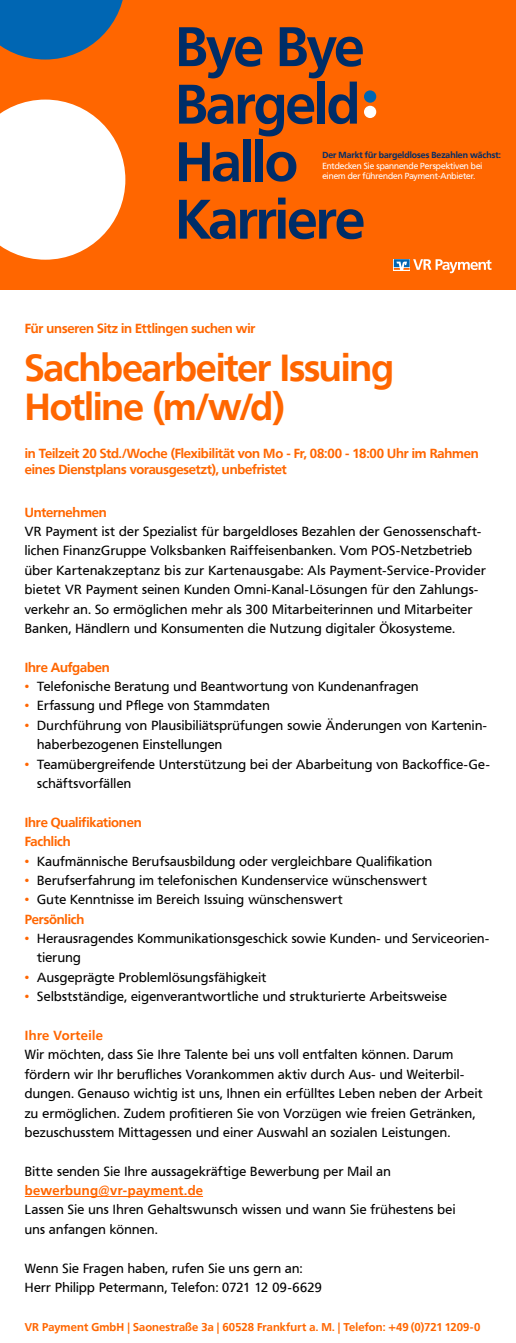
<style>
.page{position:relative;width:516px;height:1343px;background:#fff}
.page>*{position:absolute;margin:0;border:0;box-sizing:border-box;transform-origin:0 0}
.t1{font:700 55px/57.5px "Frutiger VR";letter-spacing:-.025em;color:#002d67}
.t2{font:700 37.5px/38.8px "Frutiger VR";letter-spacing:-.025em;color:#f60}
.t3{font:13.12px/19.4px "Frutiger VR";letter-spacing:.025em;color:#000}
.t4{font:700 13.12px/15.8px "Frutiger VR";letter-spacing:-.01em;color:#f60}
.t5{font:700 13.12px "Frutiger VR";letter-spacing:.03em;color:#f60}
.t6{font:700 13.12px "Frutiger VR";letter-spacing:.025em;color:#f60}
.t7{font:700 11.25px "Frutiger VR";letter-spacing:.01em;color:#f60}
.t8{font:8.75px/10.5px "Frutiger VR";color:#fff}
.t9{font:700 8.75px "Frutiger VR";letter-spacing:.005em;color:#002d67}
.s1{color:#f60}
.s2{font-weight:700;color:#f60}
</style>
<div class="page">
<div style="left:0;top:0;width:516px;height:289px;background:#f60"></div>
<svg style="left:0;top:100px;width:125px;height:160px;background:#ffe8da"></svg>
<svg style="left:0;top:0;width:123px;height:60px"></svg>
<hr style="left:25px;top:1195px;width:178px;height:1px;background:#f60">
<div style="left:364px;top:106px;width:12px;height:12px;background:#fff;border-radius:50%"></div>
<div style="left:364px;top:90px;width:12px;height:13px;background:#0066b3;border-radius:50%"></div>
<svg style="left:393px;top:259px;width:98px;height:14px"></svg>
<h1 class="t1" style="left:175px;top:18px;width:191px">Bye Bye<br>Bargeld<br>Hallo<br>Karriere</h1>
<p class="t9" style="left:322px;top:150px;width:180px">Der Markt für bargeldloses Bezahlen wächst:</p>
<p class="t8" style="left:322px;top:160px;width:161px">Entdecken Sie spannende Perspektiven bei einem der führenden Payment-Anbieter.</p>
<p class="t4" style="left:25px;top:320px;width:232px">Für unseren Sitz in Ettlingen suchen wir</p>
<h2 class="t2" style="left:25px;top:348px;width:370px">Sachbearbeiter Issuing<br>Hotline (m/w/d)</h2>
<p class="t4" style="left:25px;top:446px;width:455px">in Teilzeit 20 Std./Woche (Flexibilität von Mo - Fr, 08:00 - 18:00 Uhr im Rahmen eines Dienstplans vorausgesetzt), unbefristet</p>
<p class="t4" style="left:25px;top:504px;width:83px">Unternehmen</p>
<p class="t3" style="left:25px;top:521px;width:462px">VR Payment ist der Spezialist für bargeldloses Bezahlen der Genossenschaft&shy;lichen FinanzGruppe Volksbanken Raiffeisenbanken. Vom POS-Netzbetrieb über Kartenakzeptanz bis zur Kartenausgabe: Als Payment-Service-Provider bietet VR Payment seinen Kunden Omni-Kanal-Lösungen für den Zahlungs&shy;verkehr an. So ermöglichen mehr als 300 Mitarbeiterinnen und Mitarbeiter Banken, Händlern und Konsumenten die Nutzung digitaler Ökosysteme.</p>
<p class="t4" style="left:25px;top:659px;width:86px">Ihre Aufgaben</p>
<p class="t3" style="left:25px;top:676px;width:395px"><span class="s1">•</span> Telefonische Beratung und Beantwortung von Kundenanfragen</p>
<p class="t3" style="left:25px;top:696px;width:246px"><span class="s1">•</span> Erfassung und Pflege von Stammdaten</p>
<p class="t3" style="left:37px;top:715px;width:451px;text-indent:-12px"><span class="s1">•</span> Durchführung von Plausibiliätsprüfungen sowie Änderungen von Kartenin&shy;haberbezogenen Einstellungen</p>
<p class="t3" style="left:37px;top:754px;width:454px;text-indent:-12px"><span class="s1">•</span> Teamübergreifende Unterstützung bei der Abarbeitung von Backoffice-Ge&shy;schäftsvorfällen</p>
<p class="t4" style="left:25px;top:812px;width:118px;line-height:19.4px">Ihre Qualifikationen<br>Fachlich</p>
<p class="t3" style="left:25px;top:851px;width:409px"><span class="s1">•</span> Kaufmännische Berufsausbildung oder vergleichbare Qualifikation</p>
<p class="t3" style="left:25px;top:870px;width:403px"><span class="s1">•</span> Berufserfahrung im telefonischen Kundenservice wünschenswert</p>
<p class="t3" style="left:25px;top:890px;width:319px"><span class="s1">•</span> Gute Kenntnisse im Bereich Issuing wünschenswert<br><span class="s2">Persönlich</span></p>
<p class="t3" style="left:37px;top:928px;width:453px;text-indent:-12px"><span class="s1">•</span> Herausragendes Kommunikationsgeschick sowie Kunden- und Serviceorien&shy;tierung</p>
<p class="t3" style="left:25px;top:967px;width:243px"><span class="s1">•</span> Ausgeprägte Problemlösungsfähigkeit</p>
<p class="t3" style="left:25px;top:986px;width:423px"><span class="s1">•</span> Selbstständige, eigenverantwortliche und strukturierte Arbeitsweise</p>
<p class="t6" style="left:25px;top:1027px;width:79px">Ihre Vorteile</p>
<p class="t3" style="left:25px;top:1045px;width:459px">Wir möchten, dass Sie Ihre Talente bei uns voll entfalten können. Darum fördern wir Ihr berufliches Vorankommen aktiv durch Aus- und Weiterbil&shy;dungen. Genauso wichtig ist uns, Ihnen ein erfülltes Leben neben der Arbeit zu ermöglichen. Zudem profitieren Sie von Vorzügen wie freien Getränken, bezuschusstem Mittagessen und einer Auswahl an sozialen Leistungen.</p>
<p class="t3" style="left:25px;top:1161px;width:367px">Bitte senden Sie Ihre aussagekräftige Bewerbung per Mail an</p>
<p class="t5" style="left:25px;top:1182px;width:180px">bewerbung@vr-payment.de</p>
<p class="t3" style="left:25px;top:1200px;width:432px">Lassen Sie uns Ihren Gehaltswunsch wissen und wann Sie frühestens bei uns anfangen können.</p>
<p class="t3" style="left:25px;top:1258px;width:298px">Wenn Sie Fragen haben, rufen Sie uns gern an:<br>Herr Philipp Petermann, Telefon: 0721 12 09-6629</p>
<p class="t7" style="left:25px;top:1319px;width:457px">VR Payment GmbH | Saonestraße 3a | 60528 Frankfurt a. M. | Telefon: +49 (0)721 1209-0</p>
</div>
